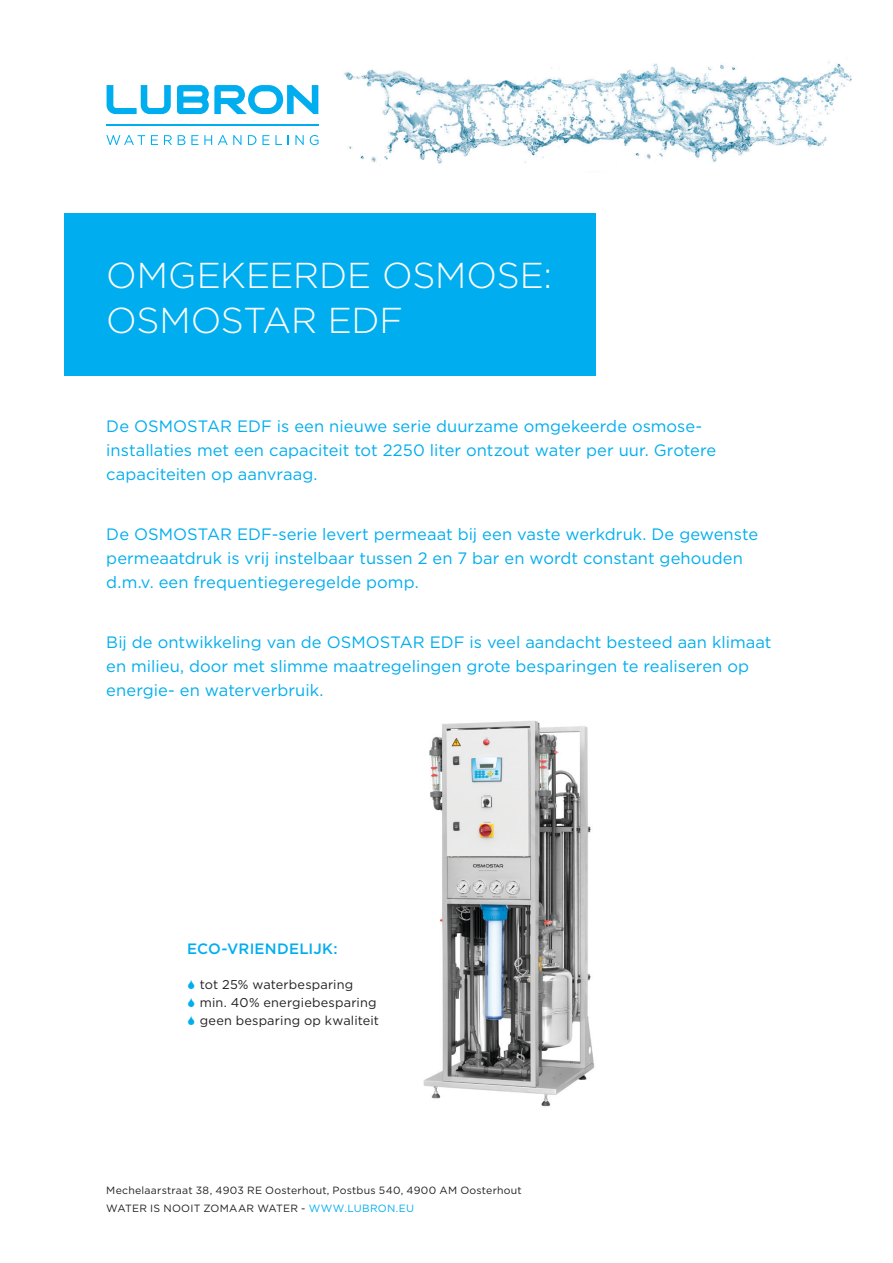
<style>
.page{position:relative;width:893px;height:1263px;background:#fff}
.page>*{position:absolute;margin:0;border:0;box-sizing:border-box;transform-origin:0 0}
.t1{font:300 36px/45px "Gotham";color:#fff}
.Introduction{font:16.5px/24px "Gotham";letter-spacing:.005em;color:#00aeef}
.Heading{font:500 15px "Gotham";letter-spacing:.015em;color:#00aeef}
.Bullits{font:12.75px "Gotham";letter-spacing:.015em;color:#231f20}
.t2{font:10.5px "Gotham";letter-spacing:.025em;color:#231f20}
.s1{color:#00aeef}
</style>
<div class="page">
<svg style="left:107px;top:85px;width:64px;height:29px"></svg>
<svg style="left:177px;top:85px;width:141px;height:29px"></svg>
<svg style="left:106px;top:135px;width:39px;height:10px"></svg>
<svg style="left:151px;top:135px;width:7px;height:10px"></svg>
<svg style="left:164px;top:135px;width:8px;height:10px"></svg>
<svg style="left:178px;top:135px;width:20px;height:10px"></svg>
<svg style="left:204px;top:135px;width:8px;height:10px"></svg>
<svg style="left:218px;top:135px;width:23px;height:10px"></svg>
<svg style="left:248px;top:135px;width:8px;height:10px"></svg>
<svg style="left:262px;top:135px;width:20px;height:10px"></svg>
<svg style="left:295px;top:135px;width:9px;height:10px"></svg>
<svg style="left:310px;top:135px;width:9px;height:10px"></svg>
<hr style="left:107px;top:124px;width:212px;height:2px;background:#00aeef">
<img style="left:344px;top:62px;width:508px;height:102px">
<div style="left:64px;top:213px;width:531px;height:163px;background:#00aeef"></div>
<img style="left:423px;top:720px;width:172px;height:387px">
<p class="t1" style="left:106px;top:252px;width:447px">OMGEKEERDE OSMOSE:<br>OSMOSTAR EDF</p>
<p class="Introduction" style="left:106px;top:414px;width:611px">De OSMOSTAR EDF is een nieuwe serie duurzame omgekeerde osmose&shy;installaties met een capaciteit tot 2250 liter ontzout water per uur. Grotere capaciteiten op aanvraag.</p>
<p class="Introduction" style="left:106px;top:522px;width:653px">De OSMOSTAR EDF-serie levert permeaat bij een vaste werkdruk. De gewenste permeaatdruk is vrij instelbaar tussen 2 en 7 bar en wordt constant gehouden d.m.v. een frequentiegeregelde pomp.</p>
<p class="Introduction" style="left:106px;top:630px;width:667px">Bij de ontwikkeling van de OSMOSTAR EDF is veel aandacht besteed aan klimaat en milieu, door met slimme maatregelingen grote besparingen te realiseren op energie- en waterverbruik.</p>
<p class="Heading" style="left:187px;top:939px;width:152px">ECO-VRIENDELIJK:</p>
<p class="Bullits" style="left:200px;top:976px;width:155px">tot 25% waterbesparing</p>
<p class="Bullits" style="left:200px;top:994px;width:178px">min. 40% energiebesparing</p>
<p class="Bullits" style="left:200px;top:1012px;width:181px">geen besparing op kwaliteit</p>
<p class="t2" style="left:106px;top:1184px;width:417px">Mechelaarstraat 38, 4903 RE Oosterhout, Postbus 540, 4900 AM Oosterhout</p>
<p class="t2" style="left:106px;top:1202px;width:309px">WATER IS NOOIT ZOMAAR WATER - <span class="s1">WWW.LUBRON.EU</span></p>
</div>
